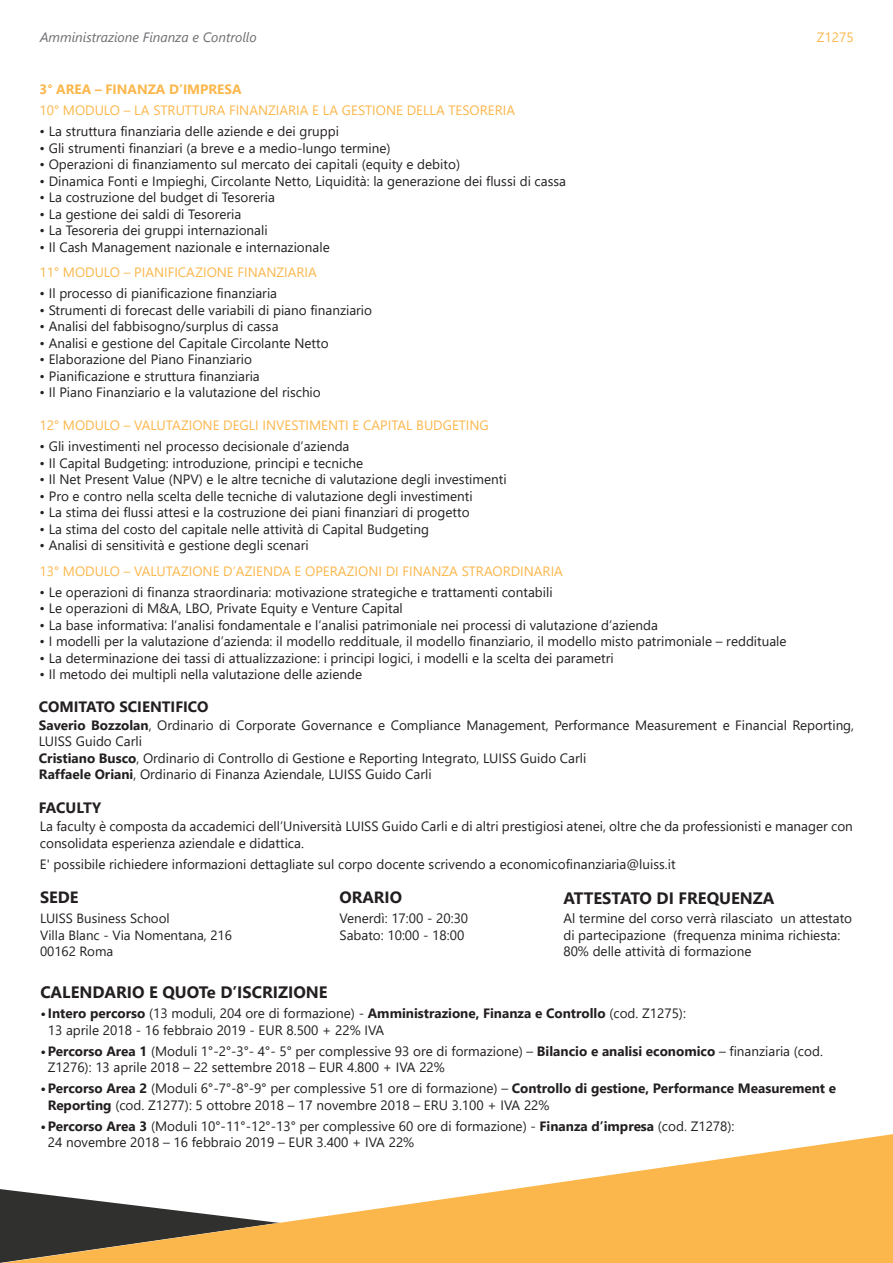
<style>
.page{position:relative;width:893px;height:1263px;background:#fff}
.page>*{position:absolute;margin:0;border:0;box-sizing:border-box;transform-origin:0 0}
.t1{font:700 16.5px "Segoe UI";color:#231f20}
.t2{font:700 16.35px "Segoe UI";color:#231f20}
.t3{font:700 15px "Segoe UI";color:#231f20}
.t4{font:13.5px/16.5px "Segoe UI";color:#231f20}
.t5{font:13.5px "Segoe UI";color:#fcb74c}
.t6{font:italic 13.5px "Segoe UI";color:#6d6e71}
.t7{font:700 13.5px "Segoe UI";color:#fcb74c}
.t8{font:13.35px/16.4px "Segoe UI";color:#231f20}
.s1{font-weight:700}
</style>
<div class="page">
<svg style="left:0;top:1134px;width:893px;height:129px;fill:#fcb74c"></svg>
<p class="t6" style="left:40px;top:26px;width:218px">Amministrazione Finanza e Controllo</p>
<p class="t7" style="left:40px;top:78px;width:203px">3° AREA – FINANZA D’IMPRESA</p>
<p class="t5" style="left:40px;top:99px;width:477px">10° MODULO – LA STRUTTURA FINANZIARIA E LA GESTIONE DELLA TESORERIA</p>
<p class="t4" style="left:40px;top:123px;width:301px">• La struttura finanziaria delle aziende e dei gruppi</p>
<p class="t4" style="left:40px;top:139px;width:352px">• Gli strumenti finanziari (a breve e a medio-lungo termine)</p>
<p class="t4" style="left:40px;top:156px;width:422px">• Operazioni di finanziamento sul mercato dei capitali (equity e debito)</p>
<p class="t4" style="left:40px;top:172px;width:528px">• Dinamica Fonti e Impieghi, Circolante Netto, Liquidità: la generazione dei flussi di cassa</p>
<p class="t4" style="left:40px;top:189px;width:237px">• La costruzione del budget di Tesoreria</p>
<p class="t4" style="left:40px;top:205px;width:203px">• La gestione dei saldi di Tesoreria</p>
<p class="t4" style="left:40px;top:222px;width:230px">• La Tesoreria dei gruppi internazionali</p>
<p class="t4" style="left:40px;top:238px;width:292px">• Il Cash Management nazionale e internazionale</p>
<p class="t5" style="left:40px;top:261px;width:279px">11° MODULO – PIANIFICAZIONE FINANZIARIA</p>
<p class="t4" style="left:40px;top:285px;width:239px">• Il processo di pianificazione finanziaria</p>
<p class="t4" style="left:40px;top:301px;width:334px">• Strumenti di forecast delle variabili di piano finanziario</p>
<p class="t4" style="left:40px;top:318px;width:240px">• Analisi del fabbisogno/surplus di cassa</p>
<p class="t4" style="left:40px;top:334px;width:290px">• Analisi e gestione del Capitale Circolante Netto</p>
<p class="t4" style="left:40px;top:351px;width:214px">• Elaborazione del Piano Finanziario</p>
<p class="t4" style="left:40px;top:367px;width:222px">• Pianificazione e struttura finanziaria</p>
<p class="t4" style="left:40px;top:384px;width:283px">• Il Piano Finanziario e la valutazione del rischio</p>
<p class="t5" style="left:40px;top:414px;width:451px">12° MODULO – VALUTAZIONE DEGLI INVESTIMENTI E CAPITAL BUDGETING</p>
<p class="t4" style="left:40px;top:438px;width:311px">• Gli investimenti nel processo decisionale d’azienda</p>
<p class="t4" style="left:40px;top:454px;width:325px">• Il Capital Budgeting: introduzione, principi e tecniche</p>
<p class="t4" style="left:40px;top:471px;width:469px">• Il Net Present Value (NPV) e le altre tecniche di valutazione degli investimenti</p>
<p class="t4" style="left:40px;top:487px;width:435px">• Pro e contro nella scelta delle tecniche di valutazione degli investimenti</p>
<p class="t4" style="left:40px;top:504px;width:431px">• La stima dei flussi attesi e la costruzione dei piani finanziari di progetto</p>
<p class="t4" style="left:40px;top:520px;width:391px">• La stima del costo del capitale nelle attività di Capital Budgeting</p>
<p class="t4" style="left:40px;top:537px;width:271px">• Analisi di sensitività e gestione degli scenari</p>
<p class="t5" style="left:40px;top:560px;width:525px">13° MODULO – VALUTAZIONE D’AZIENDA E OPERAZIONI DI FINANZA STRAORDINARIA</p>
<p class="t4" style="left:40px;top:583px;width:515px">• Le operazioni di finanza straordinaria: motivazione strategiche e trattamenti contabili</p>
<p class="t4" style="left:40px;top:600px;width:365px">• Le operazioni di M&amp;A, LBO, Private Equity e Venture Capital</p>
<p class="t4" style="left:40px;top:616px;width:620px">• La base informativa: l’analisi fondamentale e l’analisi patrimoniale nei processi di valutazione d’azienda</p>
<p class="t4" style="left:40px;top:633px;width:748px">• I modelli per la valutazione d’azienda: il modello reddituale, il modello finanziario, il modello misto patrimoniale – reddituale</p>
<p class="t4" style="left:40px;top:649px;width:576px">• La determinazione dei tassi di attualizzazione: i principi logici, i modelli e la scelta dei parametri</p>
<p class="t4" style="left:40px;top:666px;width:324px">• Il metodo dei multipli nella valutazione delle aziende</p>
<p class="t5" style="left:817px;top:26px;width:38px">Z1275</p>
<p class="t3" style="left:39px;top:694px;width:171px">COMITATO SCIENTIFICO</p>
<p class="t4" style="left:39px;top:716px;width:817px"><span class="s1">Saverio Bozzolan</span>, Ordinario di Corporate Governance e Compliance Management, Performance Measurement e Financial Reporting, LUISS Guido Carli<br><span class="s1">Cristiano Busco</span>, Ordinario di Controllo di Gestione e Reporting Integrato, LUISS Guido Carli<br><span class="s1">Raffaele Oriani</span>, Ordinario di Finanza Aziendale, LUISS Guido Carli</p>
<p class="t3" style="left:39px;top:795px;width:64px">FACULTY</p>
<p class="t4" style="left:40px;top:818px;width:814px">La faculty è composta da accademici dell’Università LUISS Guido Carli e di altri prestigiosi atenei, oltre che da professionisti e manager con consolidata esperienza aziendale e didattica.</p>
<p class="t4" style="left:40px;top:855px;width:637px">E' possibile richiedere informazioni dettagliate sul corpo docente scrivendo a economicofinanziaria@luiss.it</p>
<p class="t2" style="left:40px;top:884px;width:40px">SEDE</p>
<p class="t8" style="left:40px;top:910px;width:193px">LUISS Business School<br>Villa Blanc - Via Nomentana, 216<br>00162 Roma</p>
<p class="t1" style="left:40px;top:979px;width:289px">CALENDARIO E QUOTe D’ISCRIZIONE</p>
<p class="t4" style="left:48px;top:1005px;width:640px;text-indent:-7px"><span class="s1">•Intero percorso</span> (13 moduli, 204 ore di formazione) - <span class="s1">Amministrazione, Finanza e Controllo</span> (cod. Z1275):<br>13 aprile 2018 - 16 febbraio 2019 - EUR 8.500 + 22% IVA</p>
<p class="t4" style="left:48px;top:1043px;width:777px;text-indent:-7px"><span class="s1">•Percorso Area 1</span> (Moduli 1°-2°-3°- 4°- 5° per complessive 93 ore di formazione) – <span class="s1">Bilancio e analisi economico</span> – finanziaria (cod.<br>Z1276): 13 aprile 2018 – 22 settembre 2018 – EUR 4.800 + IVA 22%</p>
<p class="t4" style="left:48px;top:1080px;width:790px;text-indent:-7px"><span class="s1">•Percorso Area 2</span> (Moduli 6°-7°-8°-9° per complessive 51 ore di formazione) – <span class="s1">Controllo di gestione, Performance Measurement e<br>Reporting</span> (cod. Z1277): 5 ottobre 2018 – 17 novembre 2018 – ERU 3.100 + IVA 22%</p>
<p class="t4" style="left:48px;top:1118px;width:688px;text-indent:-7px"><span class="s1">•Percorso Area 3</span> (Moduli 10°-11°-12°-13° per complessive 60 ore di formazione) - <span class="s1">Finanza d’impresa</span> (cod. Z1278):<br>24 novembre 2018 – 16 febbraio 2019 – EUR 3.400 + IVA 22%</p>
<p class="t2" style="left:339px;top:884px;width:64px">ORARIO</p>
<p class="t4" style="left:339px;top:910px;width:130px">Venerdì: 17:00 - 20:30<br>Sabato: 10:00 - 18:00</p>
<p class="t1" style="left:563px;top:884px;width:213px">ATTESTATO DI FREQUENZA</p>
<p class="t4" style="left:563px;top:910px;width:290px">Al termine del corso verrà rilasciato un attestato di partecipazione (frequenza minima richiesta:<br>80% delle attività di formazione</p>
</div>
